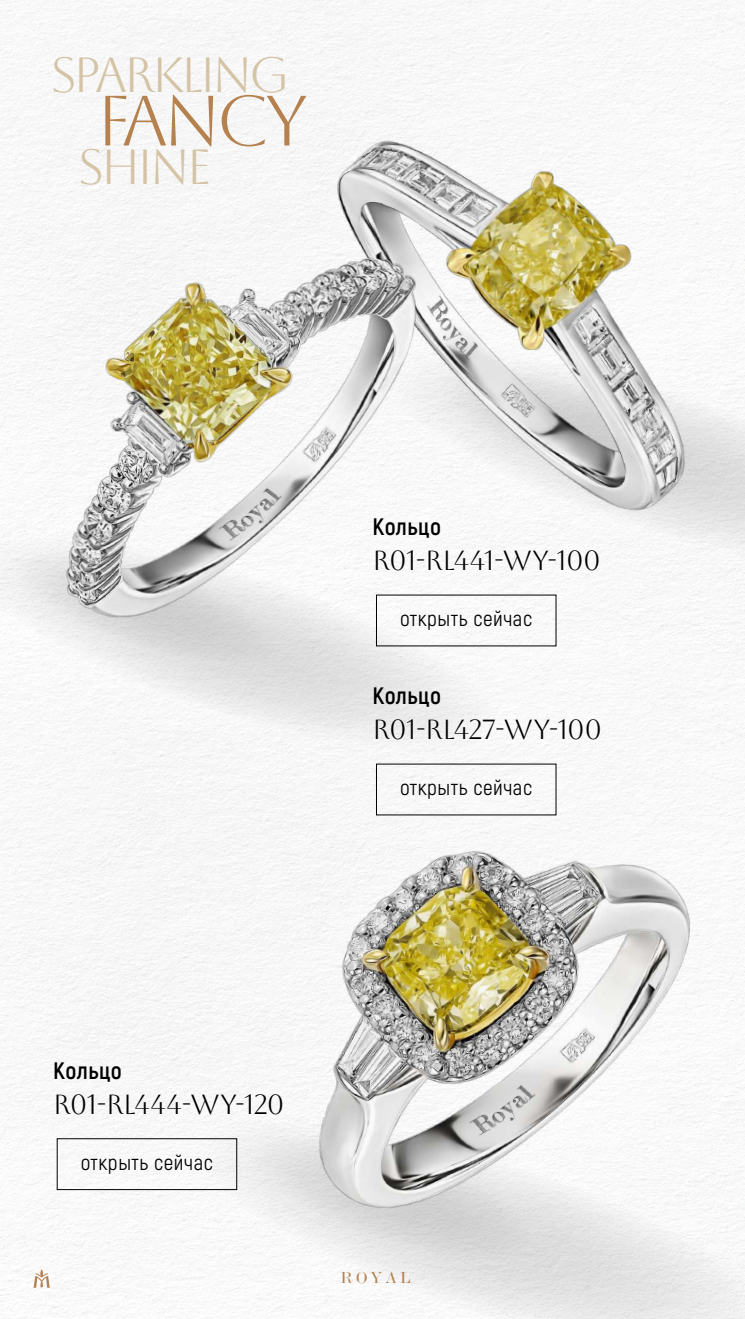
<style>
.page{position:relative;width:745px;height:1319px;background:#fff}
.page>*{position:absolute;margin:0;border:0;box-sizing:border-box;transform-origin:0 0}
.t1{font:70.88px "Aboreto";letter-spacing:-.075em;color:#b5814f}
.t2{font:49px "Aboreto";letter-spacing:-.075em;color:#d4c3a5}
.t3{font:27.5px "Aboreto";letter-spacing:-.025em;color:#000}
.t4{font:700 23.75px "Akrobat";letter-spacing:.025em;color:#000}
.t5{font:21.25px "Akrobat";letter-spacing:.025em;color:#000}
.t6{font:16.25px "Baron MT Modern Cyr";color:#b5814f}
</style>
<div class="page">
<img style="left:1px;top:0;width:743px;height:1318px">
<svg style="left:516px;top:335px;width:228px;height:248px"></svg>
<img style="left:301px;top:116px;width:424px;height:409px">
<svg style="left:0;top:519px;width:516px;height:248px;fill:#f6f6f6"></svg>
<svg style="left:5px;top:543px;width:281px;height:128px"></svg>
<img style="left:41px;top:232px;width:397px;height:421px">
<svg style="left:176px;top:1101px;width:568px;height:217px;fill:#f5f5f5"></svg>
<svg style="left:239px;top:1127px;width:307px;height:140px"></svg>
<img style="left:282px;top:810px;width:423px;height:429px">
<div style="left:57px;top:1138px;width:180px;height:51px;border:1px solid #000"></div>
<svg style="left:34px;top:1268px;width:16px;height:19px"></svg>
<h2 class="t2" style="left:50px;top:46px;width:241px">SPARKLING</h2>
<h1 class="t1" style="left:96px;top:80px;width:213px">FANCY</h1>
<h2 class="t2" style="left:78px;top:139px;width:125px">SHINE</h2>
<p class="t4" style="left:372px;top:512px;width:70px">Кольцо</p>
<p class="t3" style="left:372px;top:544px;width:230px">R01-RL441-WY-100</p>
<p class="t5" style="left:400px;top:606px;width:133px">открыть сейчас</p>
<p class="t4" style="left:372px;top:681px;width:70px">Кольцо</p>
<p class="t3" style="left:372px;top:713px;width:231px">R01-RL427-WY-100</p>
<p class="t5" style="left:400px;top:774px;width:133px">открыть сейчас</p>
<p class="t4" style="left:53px;top:1055px;width:70px">Кольцо</p>
<p class="t3" style="left:53px;top:1088px;width:233px">R01-RL444-WY-120</p>
<p class="t5" style="left:81px;top:1149px;width:133px">открыть сейчас</p>
<p class="t6" style="left:340px;top:1268px;width:71px">R O Y A L</p>
</div>
